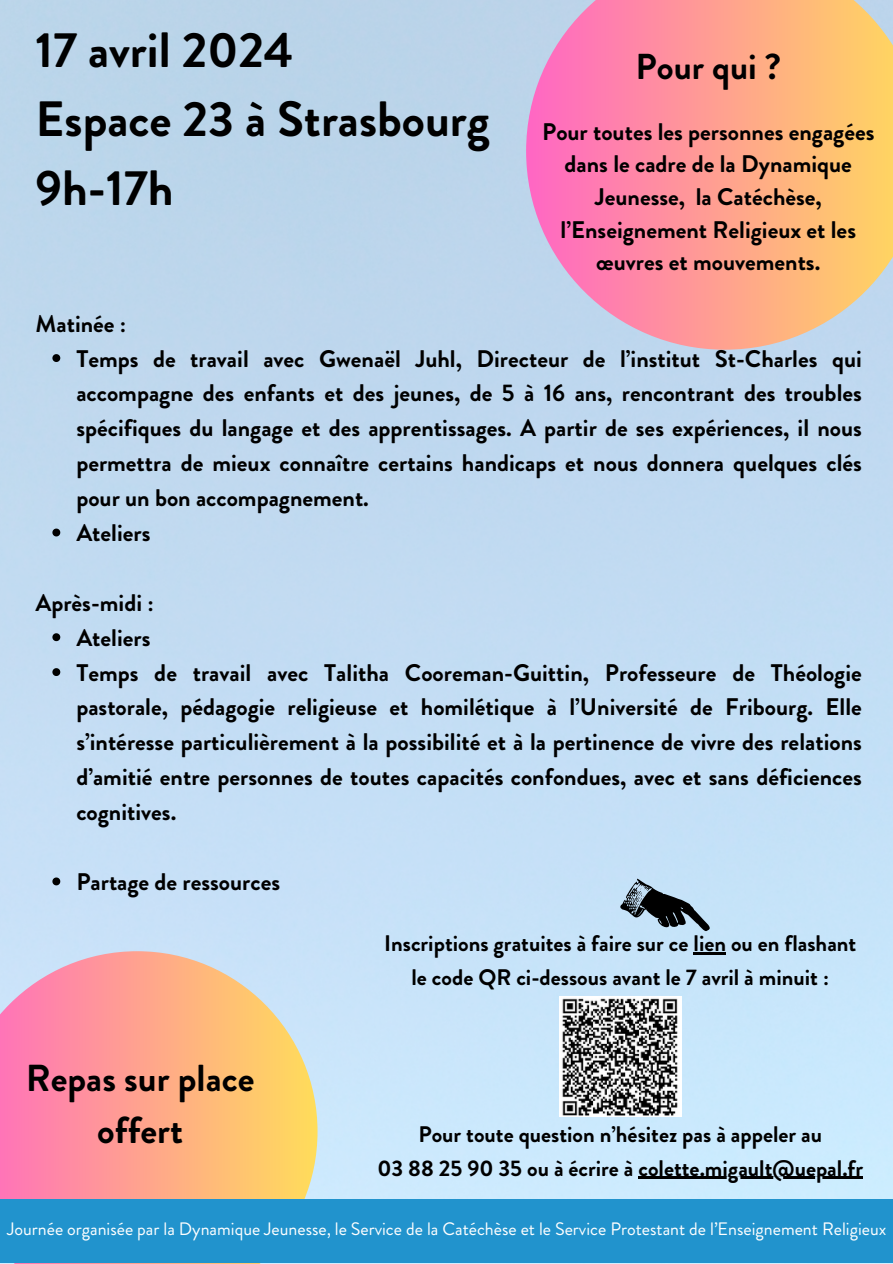
<style>
.page{position:relative;width:893px;height:1264px;background:#fff}
.page>*{position:absolute;margin:0;border:0;box-sizing:border-box;transform-origin:0 0}
.t1{font:700 49.5px/68.7px "Brandon Grotesque";color:#000}
.t2{font:700 37.5px/51.8px "Brandon Grotesque";color:#000;text-align:center}
.t3{font:700 36px "Brandon Grotesque";color:#000}
.t4{font:700 24px/35px "Brandon Grotesque";color:#000}
.t5{font:700 22.5px/33.8px "Brandon Grotesque";color:#000;text-align:center}
.t6{font:18px "Brandon Grotesque";color:#fff}
</style>
<div class="page">
<img style="left:0;top:0;width:892px;height:1263px">
<img style="left:559px;top:996px;width:122px;height:120px">
<svg style="left:620px;top:878px;width:90px;height:53px;background:#7f92a0"></svg>
<svg style="left:0;top:951px;width:317px;height:312px;background:#f7ad99"></svg>
<svg style="left:526px;top:0;width:366px;height:350px;background:#f6a69d"></svg>
<svg style="left:52px;top:354px;width:8px;height:8px"></svg>
<svg style="left:52px;top:528px;width:8px;height:8px"></svg>
<svg style="left:52px;top:633px;width:8px;height:8px"></svg>
<svg style="left:52px;top:668px;width:8px;height:8px"></svg>
<svg style="left:52px;top:877px;width:8px;height:8px"></svg>
<hr style="left:693px;top:952px;width:33px;height:2px;background:#000">
<hr style="left:638px;top:1176px;width:225px;height:2px;background:#000">
<div style="left:0;top:1199px;width:892px;height:63px;background:#2193cd"></div>
<h1 class="t1" style="left:36px;top:16px;width:455px">17 avril 2024<br>Espace 23 à Strasbourg<br>9h-17h</h1>
<h3 class="t3" style="left:635px;top:42px;width:147px">Pour qui ?</h3>
<p class="t4" style="left:542px;top:115px;width:334px;line-height:32.7px;text-align:center">Pour toutes les personnes engagées dans le cadre de la Dynamique<br>Jeunesse, la Catéchèse, l’Enseignement Religieux et les œuvres et mouvements.</p>
<p class="t4" style="left:76px;top:306px;width:787px;text-indent:-41px">Matinée :<br>Temps de travail avec Gwenaël Juhl, Directeur de l’institut St-Charles qui accompagne des enfants et des jeunes, de 5 à 16 ans, rencontrant des troubles spécifiques du langage et des apprentissages. A partir de ses expériences, il nous permettra de mieux connaître certains handicaps et nous donnera quelques clés pour un bon accompagnement.<br>Ateliers</p>
<p class="t4" style="left:76px;top:585px;width:787px;text-indent:-41px">Après-midi :<br>Ateliers<br>Temps de travail avec Talitha Cooreman-Guittin, Professeure de Théologie pastorale, pédagogie religieuse et homilétique à l’Université de Fribourg. Elle s’intéresse particulièrement à la possibilité et à la pertinence de vivre des relations d’amitié entre personnes de toutes capacités confondues, avec et sans déficiences cognitives.</p>
<p class="t4" style="left:76px;top:864px;width:205px">Partage de ressources</p>
<h2 class="t2" style="left:26px;top:1052px;width:230px">Repas sur place offert</h2>
<p class="t5" style="left:384px;top:927px;width:473px">Inscriptions gratuites à faire sur ce lien ou en flashant le code QR ci-dessous avant le 7 avril à minuit :</p>
<p class="t5" style="left:377px;top:1117px;width:487px">Pour toute question n’hésitez pas à appeler au<br>03 88 25 90 35 ou à écrire à colette.migault@uepal.fr</p>
<p class="t6" style="left:7px;top:1216px;width:880px">Journée organisée par la Dynamique Jeunesse, le Service de la Catéchèse et le Service Protestant de l’Enseignement Religieux</p>
</div>
